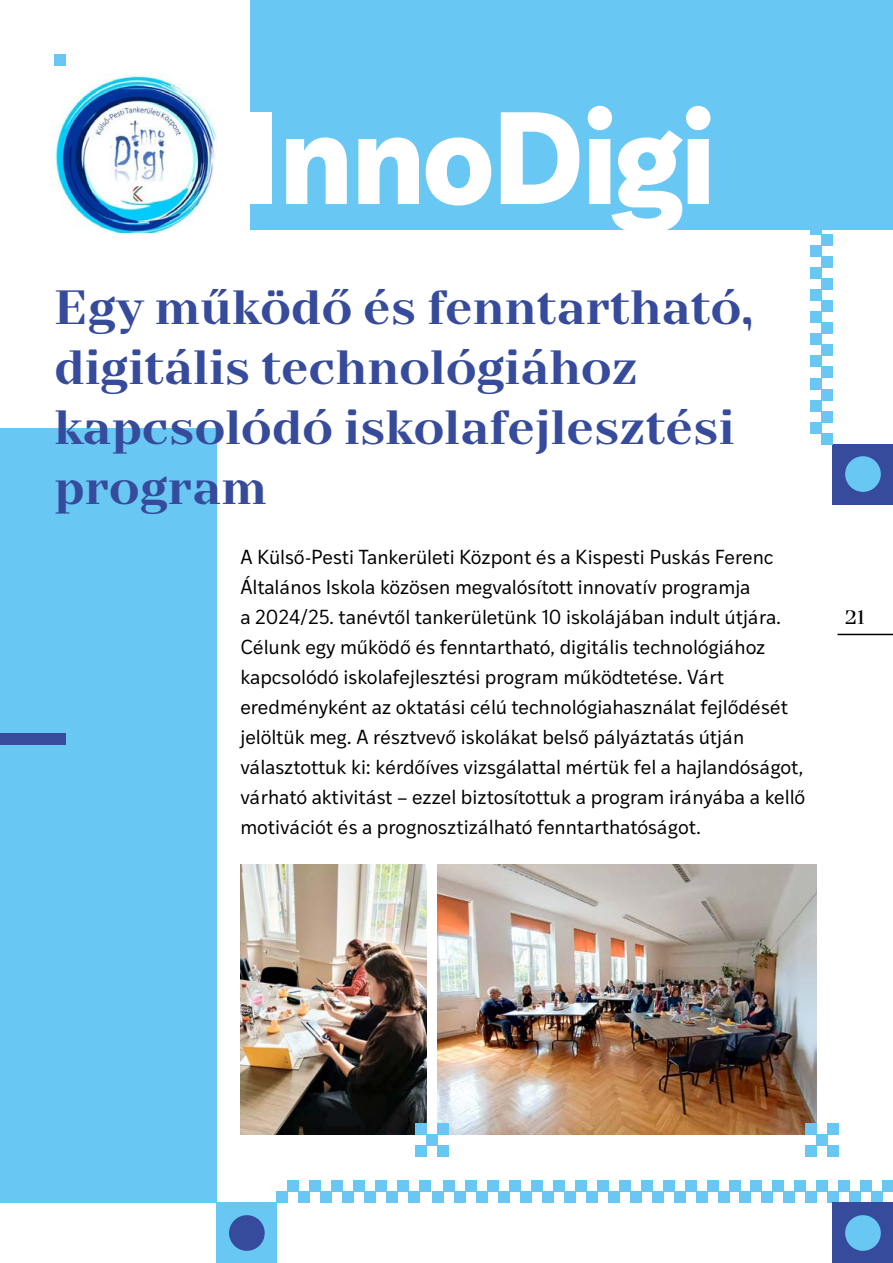
<style>
.page{position:relative;width:893px;height:1263px;background:#fff}
.page>*{position:absolute;margin:0;border:0;box-sizing:border-box;transform-origin:0 0}
.t1{font:700 126px "Ivy Style Sans";letter-spacing:-.03em;color:#fff}
.t2{font:700 48px/60px "TT Nooks";letter-spacing:-.01em;color:#364b9b}
.t3{font:19.5px/30px "Ivy Style Sans";letter-spacing:-.01em;color:#000}
.t4{font:19.5px "TT Nooks";color:#000}
</style>
<div class="page">
<div style="left:251px;top:0;width:642px;height:230px;background:#69c8f3"></div>
<div style="left:0;top:428px;width:217px;height:775px;background:#69c8f3"></div>
<div style="left:0;top:733px;width:65px;height:11px;background:#364b9b"></div>
<div style="left:376px;top:1181px;width:11px;height:11px;background:#69c8f3"></div>
<div style="left:398px;top:1181px;width:11px;height:11px;background:#69c8f3"></div>
<div style="left:420px;top:1181px;width:11px;height:11px;background:#69c8f3"></div>
<div style="left:387px;top:1192px;width:11px;height:11px;background:#69c8f3"></div>
<div style="left:409px;top:1192px;width:11px;height:11px;background:#69c8f3"></div>
<div style="left:354px;top:1181px;width:11px;height:11px;background:#69c8f3"></div>
<div style="left:332px;top:1181px;width:11px;height:11px;background:#69c8f3"></div>
<div style="left:310px;top:1181px;width:11px;height:11px;background:#69c8f3"></div>
<div style="left:288px;top:1181px;width:11px;height:11px;background:#69c8f3"></div>
<div style="left:365px;top:1192px;width:11px;height:11px;background:#69c8f3"></div>
<div style="left:343px;top:1192px;width:11px;height:11px;background:#69c8f3"></div>
<div style="left:321px;top:1192px;width:11px;height:11px;background:#69c8f3"></div>
<div style="left:299px;top:1192px;width:11px;height:11px;background:#69c8f3"></div>
<div style="left:277px;top:1192px;width:11px;height:11px;background:#69c8f3"></div>
<div style="left:531px;top:1181px;width:11px;height:11px;background:#69c8f3"></div>
<div style="left:553px;top:1181px;width:11px;height:11px;background:#69c8f3"></div>
<div style="left:575px;top:1181px;width:11px;height:11px;background:#69c8f3"></div>
<div style="left:542px;top:1192px;width:11px;height:11px;background:#69c8f3"></div>
<div style="left:564px;top:1192px;width:11px;height:11px;background:#69c8f3"></div>
<div style="left:509px;top:1181px;width:11px;height:11px;background:#69c8f3"></div>
<div style="left:487px;top:1181px;width:11px;height:11px;background:#69c8f3"></div>
<div style="left:465px;top:1181px;width:11px;height:11px;background:#69c8f3"></div>
<div style="left:443px;top:1181px;width:11px;height:11px;background:#69c8f3"></div>
<div style="left:520px;top:1192px;width:11px;height:11px;background:#69c8f3"></div>
<div style="left:498px;top:1192px;width:11px;height:11px;background:#69c8f3"></div>
<div style="left:476px;top:1192px;width:11px;height:11px;background:#69c8f3"></div>
<div style="left:454px;top:1192px;width:11px;height:11px;background:#69c8f3"></div>
<div style="left:432px;top:1192px;width:11px;height:11px;background:#69c8f3"></div>
<div style="left:685px;top:1181px;width:11px;height:11px;background:#69c8f3"></div>
<div style="left:707px;top:1181px;width:11px;height:11px;background:#69c8f3"></div>
<div style="left:729px;top:1181px;width:11px;height:11px;background:#69c8f3"></div>
<div style="left:696px;top:1192px;width:11px;height:11px;background:#69c8f3"></div>
<div style="left:718px;top:1192px;width:11px;height:11px;background:#69c8f3"></div>
<div style="left:663px;top:1181px;width:11px;height:11px;background:#69c8f3"></div>
<div style="left:641px;top:1181px;width:11px;height:11px;background:#69c8f3"></div>
<div style="left:619px;top:1181px;width:11px;height:11px;background:#69c8f3"></div>
<div style="left:597px;top:1181px;width:11px;height:11px;background:#69c8f3"></div>
<div style="left:674px;top:1192px;width:11px;height:11px;background:#69c8f3"></div>
<div style="left:652px;top:1192px;width:11px;height:11px;background:#69c8f3"></div>
<div style="left:630px;top:1192px;width:11px;height:11px;background:#69c8f3"></div>
<div style="left:608px;top:1192px;width:11px;height:11px;background:#69c8f3"></div>
<div style="left:586px;top:1192px;width:11px;height:11px;background:#69c8f3"></div>
<div style="left:838px;top:1181px;width:11px;height:11px;background:#69c8f3"></div>
<div style="left:860px;top:1181px;width:11px;height:11px;background:#69c8f3"></div>
<div style="left:882px;top:1181px;width:11px;height:11px;background:#69c8f3"></div>
<div style="left:849px;top:1192px;width:11px;height:11px;background:#69c8f3"></div>
<div style="left:871px;top:1192px;width:11px;height:11px;background:#69c8f3"></div>
<div style="left:816px;top:1181px;width:11px;height:11px;background:#69c8f3"></div>
<div style="left:794px;top:1181px;width:11px;height:11px;background:#69c8f3"></div>
<div style="left:772px;top:1181px;width:11px;height:11px;background:#69c8f3"></div>
<div style="left:750px;top:1181px;width:11px;height:11px;background:#69c8f3"></div>
<div style="left:827px;top:1192px;width:11px;height:11px;background:#69c8f3"></div>
<div style="left:805px;top:1192px;width:11px;height:11px;background:#69c8f3"></div>
<div style="left:783px;top:1192px;width:11px;height:11px;background:#69c8f3"></div>
<div style="left:761px;top:1192px;width:11px;height:11px;background:#69c8f3"></div>
<div style="left:739px;top:1192px;width:11px;height:11px;background:#69c8f3"></div>
<img style="left:240px;top:864px;width:187px;height:270px">
<img style="left:438px;top:864px;width:378px;height:270px">
<div style="left:217px;top:1203px;width:60px;height:60px;background:#69c8f3"></div>
<div style="left:229px;top:1215px;width:36px;height:36px;background:#364b9b;border-radius:50%"></div>
<div style="left:833px;top:1203px;width:60px;height:60px;background:#364b9b"></div>
<div style="left:845px;top:1215px;width:36px;height:36px;background:#69c8f3;border-radius:50%"></div>
<div style="left:833px;top:444px;width:60px;height:60px;background:#364b9b"></div>
<div style="left:845px;top:456px;width:36px;height:36px;background:#69c8f3;border-radius:50%"></div>
<img style="left:53px;top:74px;width:164px;height:159px">
<div style="left:822px;top:323px;width:11px;height:11px;background:#69c8f3"></div>
<div style="left:822px;top:345px;width:11px;height:11px;background:#69c8f3"></div>
<div style="left:822px;top:367px;width:11px;height:11px;background:#69c8f3"></div>
<div style="left:811px;top:334px;width:11px;height:11px;background:#69c8f3"></div>
<div style="left:811px;top:356px;width:11px;height:11px;background:#69c8f3"></div>
<div style="left:822px;top:301px;width:11px;height:11px;background:#69c8f3"></div>
<div style="left:822px;top:279px;width:11px;height:11px;background:#69c8f3"></div>
<div style="left:822px;top:257px;width:11px;height:11px;background:#69c8f3"></div>
<div style="left:822px;top:235px;width:11px;height:11px;background:#69c8f3"></div>
<div style="left:811px;top:312px;width:11px;height:11px;background:#69c8f3"></div>
<div style="left:811px;top:290px;width:11px;height:11px;background:#69c8f3"></div>
<div style="left:811px;top:268px;width:11px;height:11px;background:#69c8f3"></div>
<div style="left:811px;top:246px;width:11px;height:11px;background:#69c8f3"></div>
<div style="left:811px;top:224px;width:11px;height:11px;background:#69c8f3"></div>
<div style="left:822px;top:389px;width:11px;height:11px;background:#69c8f3"></div>
<div style="left:822px;top:411px;width:11px;height:11px;background:#69c8f3"></div>
<div style="left:822px;top:433px;width:11px;height:11px;background:#69c8f3"></div>
<div style="left:811px;top:378px;width:11px;height:11px;background:#69c8f3"></div>
<div style="left:811px;top:400px;width:11px;height:11px;background:#69c8f3"></div>
<div style="left:811px;top:422px;width:11px;height:11px;background:#69c8f3"></div>
<div style="left:827px;top:1123px;width:11px;height:11px;background:#69c8f3"></div>
<div style="left:816px;top:1134px;width:11px;height:11px;background:#69c8f3"></div>
<div style="left:805px;top:1123px;width:11px;height:11px;background:#69c8f3"></div>
<div style="left:827px;top:1145px;width:11px;height:11px;background:#69c8f3"></div>
<div style="left:805px;top:1145px;width:11px;height:11px;background:#69c8f3"></div>
<div style="left:438px;top:1123px;width:11px;height:11px;background:#69c8f3"></div>
<div style="left:427px;top:1134px;width:11px;height:11px;background:#69c8f3"></div>
<div style="left:416px;top:1123px;width:11px;height:11px;background:#69c8f3"></div>
<div style="left:438px;top:1145px;width:11px;height:11px;background:#69c8f3"></div>
<div style="left:416px;top:1145px;width:11px;height:11px;background:#69c8f3"></div>
<div style="left:54px;top:54px;width:11px;height:11px;background:#69c8f3"></div>
<hr style="left:837px;top:634px;width:56px;height:1px;background:#000">
<h1 class="t1" style="left:241px;top:55px;width:478px">InnoDigi</h1>
<h2 class="t2" style="left:54px;top:279px;width:701px">Egy működő és fenntartható, digitális technológiához kapcsolódó iskolafejlesztési program</h2>
<p class="t3" style="left:240px;top:541px;width:566px">A Külső-Pesti Tankerületi Központ és a Kispesti Puskás Ferenc Általános Iskola közösen megvalósított innovatív programja<br>a 2024/25. tanévtől tankerületünk 10 iskolájában indult útjára.<br>Célunk egy működő és fenntartható, digitális technológiához kapcsolódó iskolafejlesztési program működtetése. Várt eredményként az oktatási célú technológiahasználat fejlődését jelöltük meg. A résztvevő iskolákat belső pályáztatás útján választottuk ki: kérdőíves vizsgálattal mértük fel a hajlandóságot, várható aktivitást – ezzel biztosítottuk a program irányába a kellő motivációt és a prognosztizálható fenntarthatóságot.</p>
<p class="t4" style="left:844px;top:606px;width:22px">21</p>
</div>
